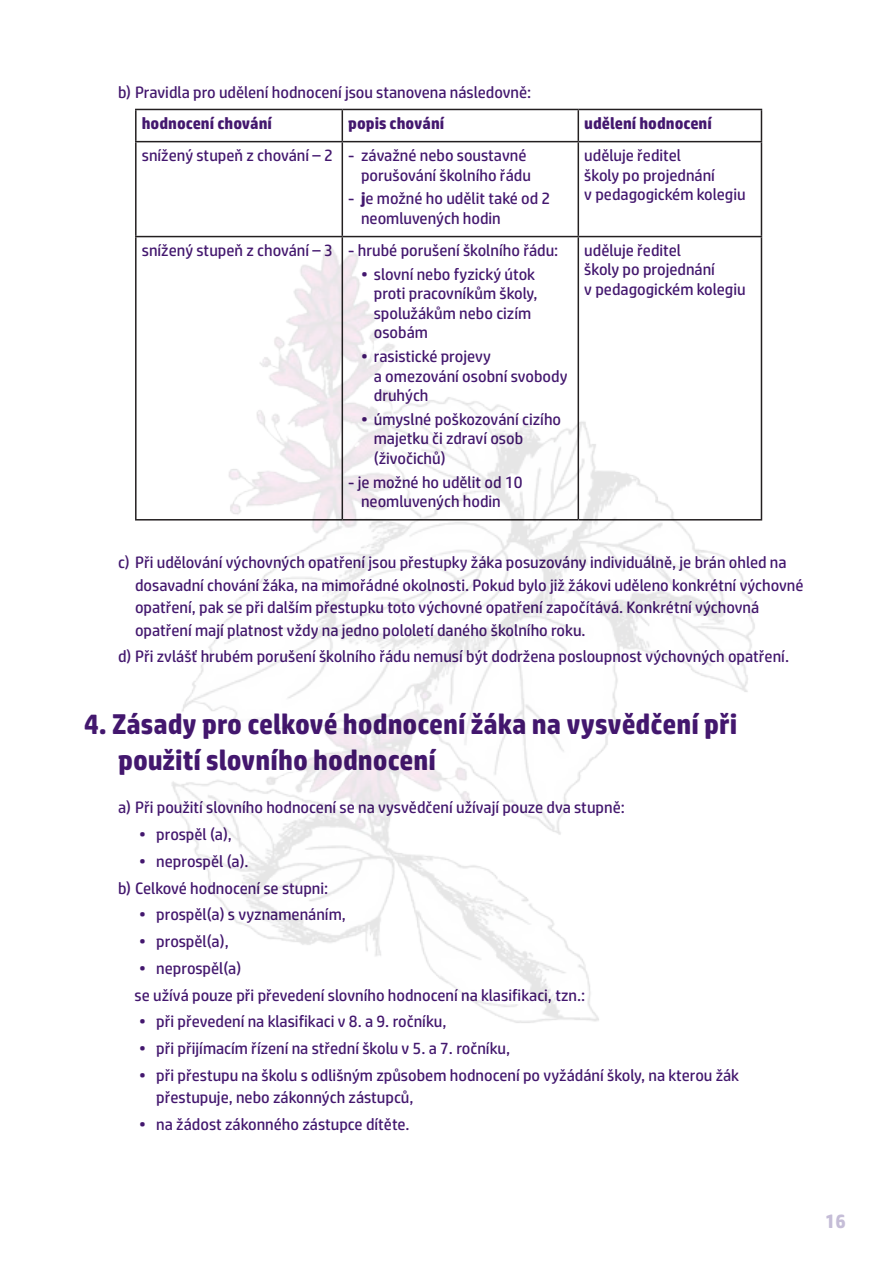
<style>
.page{position:relative;width:893px;height:1263px;background:#fff}
.page>*{position:absolute;margin:0;border:0;box-sizing:border-box;transform-origin:0 0}
.t1{font:700 28.5px/36px "HP Simplified W02";color:#43176e}
.t2{font:700 19.5px "HP Simplified W02";color:#c5bdd7}
.t3{font:16.5px/19.5px "HP Simplified W02";color:#43176e}
.t4{font:700 16.5px "HP Simplified W02";color:#43176e}
.s1{font-weight:700}
</style>
<div class="page">
<img style="left:135px;top:204px;width:628px;height:819px">
<hr style="left:135px;top:109px;width:207px;height:1px;background:#231f20">
<hr style="left:135px;top:110px;width:2px;height:31px;background:#231f20">
<hr style="left:342px;top:109px;width:236px;height:1px;background:#231f20">
<hr style="left:342px;top:110px;width:1px;height:31px;background:#231f20">
<hr style="left:578px;top:109px;width:184px;height:1px;background:#231f20">
<hr style="left:578px;top:110px;width:1px;height:31px;background:#231f20">
<hr style="left:761px;top:110px;width:1px;height:31px;background:#231f20">
<hr style="left:135px;top:141px;width:207px;height:1px;background:#231f20">
<hr style="left:135px;top:142px;width:2px;height:94px;background:#231f20">
<hr style="left:342px;top:141px;width:236px;height:1px;background:#231f20">
<hr style="left:342px;top:142px;width:1px;height:94px;background:#231f20">
<hr style="left:578px;top:141px;width:184px;height:1px;background:#231f20">
<hr style="left:578px;top:142px;width:1px;height:94px;background:#231f20">
<hr style="left:761px;top:142px;width:1px;height:94px;background:#231f20">
<hr style="left:135px;top:236px;width:207px;height:1px;background:#231f20">
<hr style="left:135px;top:237px;width:2px;height:282px;background:#231f20">
<hr style="left:342px;top:236px;width:236px;height:1px;background:#231f20">
<hr style="left:342px;top:237px;width:1px;height:282px;background:#231f20">
<hr style="left:578px;top:236px;width:184px;height:1px;background:#231f20">
<hr style="left:578px;top:237px;width:1px;height:282px;background:#231f20">
<hr style="left:761px;top:237px;width:1px;height:282px;background:#231f20">
<hr style="left:135px;top:519px;width:207px;height:1px;background:#231f20">
<hr style="left:342px;top:519px;width:236px;height:1px;background:#231f20">
<hr style="left:578px;top:519px;width:184px;height:1px;background:#231f20">
<p class="t3" style="left:118px;top:83px;width:415px">b) Pravidla pro udělení hodnocení jsou stanovena následovně:</p>
<p class="t4" style="left:142px;top:112px;width:132px">hodnocení chování</p>
<p class="t4" style="left:348px;top:112px;width:98px">popis chování</p>
<p class="t4" style="left:584px;top:112px;width:129px">udělení hodnocení</p>
<p class="t3" style="left:142px;top:146px;width:391px;text-align:right">snížený stupeň z chování – 2 - závažné nebo soustavné porušování školního řádu</p>
<p class="t3" style="left:361px;top:189px;width:191px;text-indent:-13px">- <span class="s1">j</span>e možné ho udělit také od 2 neomluvených hodin</p>
<p class="t3" style="left:584px;top:146px;width:163px">uděluje ředitel<br>školy po projednání<br>v pedagogickém kolegiu</p>
<p class="t3" style="left:142px;top:241px;width:418px">snížený stupeň z chování – 3 - hrubé porušení školního řádu:</p>
<p class="t3" style="left:374px;top:264px;width:165px;text-indent:-13px">• slovní nebo fyzický útok proti pracovníkům školy, spolužákům nebo cizím osobám</p>
<p class="t3" style="left:374px;top:347px;width:195px;text-indent:-13px">• rasistické projevy<br>a omezování osobní svobody druhých</p>
<p class="t3" style="left:374px;top:409px;width:189px;text-indent:-13px">• úmyslné poškozování cizího majetku či zdraví osob (živočichů)</p>
<p class="t3" style="left:348px;top:472px;width:176px;text-align:center">- je možné ho udělit od 10 neomluvených hodin</p>
<p class="t3" style="left:584px;top:241px;width:163px">uděluje ředitel<br>školy po projednání<br>v pedagogickém kolegiu</p>
<p class="t3" style="left:135px;top:551px;width:670px;line-height:22.5px;text-indent:-17px">c) Při udělování výchovných opatření jsou přestupky žáka posuzovány individuálně, je brán ohled na dosavadní chování žáka, na mimořádné okolnosti. Pokud bylo již žákovi uděleno konkrétní výchovné opatření, pak se při dalším přestupku toto výchovné opatření započítává. Konkrétní výchovná opatření mají platnost vždy na jedno pololetí daného školního roku.</p>
<p class="t3" style="left:118px;top:647px;width:672px">d) Při zvlášť hrubém porušení školního řádu nemusí být dodržena posloupnost výchovných opatření.</p>
<h1 class="t1" style="left:118px;top:706px;width:621px;text-indent:-34px">4. Zásady pro celkové hodnocení žáka na vysvědčení při použití slovního hodnocení</h1>
<p class="t3" style="left:118px;top:798px;width:508px">a) Při použití slovního hodnocení se na vysvědčení užívají pouze dva stupně:</p>
<p class="t3" style="left:139px;top:825px;width:94px">• prospěl (a),</p>
<p class="t3" style="left:118px;top:848px;width:212px;line-height:26.7px;text-indent:21px">• neprospěl (a).<br>b) Celkové hodnocení se stupni:</p>
<p class="t3" style="left:139px;top:905px;width:208px">• prospěl(a) s vyznamenáním,</p>
<p class="t3" style="left:139px;top:932px;width:91px">• prospěl(a),</p>
<p class="t3" style="left:135px;top:955px;width:452px;line-height:26.7px">• neprospěl(a)<br>se užívá pouze při převedení slovního hodnocení na klasifikaci, tzn.:</p>
<p class="t3" style="left:139px;top:1012px;width:309px">• při převedení na klasifikaci v 8. a 9. ročníku,</p>
<p class="t3" style="left:139px;top:1039px;width:372px">• při přijímacím řízení na střední školu v 5. a 7. ročníku,</p>
<p class="t3" style="left:156px;top:1064px;width:584px;line-height:22.5px;text-indent:-17px">• při přestupu na školu s odlišným způsobem hodnocení po vyžádání školy, na kterou žák přestupuje, nebo zákonných zástupců,</p>
<p class="t3" style="left:139px;top:1115px;width:272px">• na žádost zákonného zástupce dítěte.</p>
<p class="t2" style="left:825px;top:1208px;width:22px">16</p>
</div>
